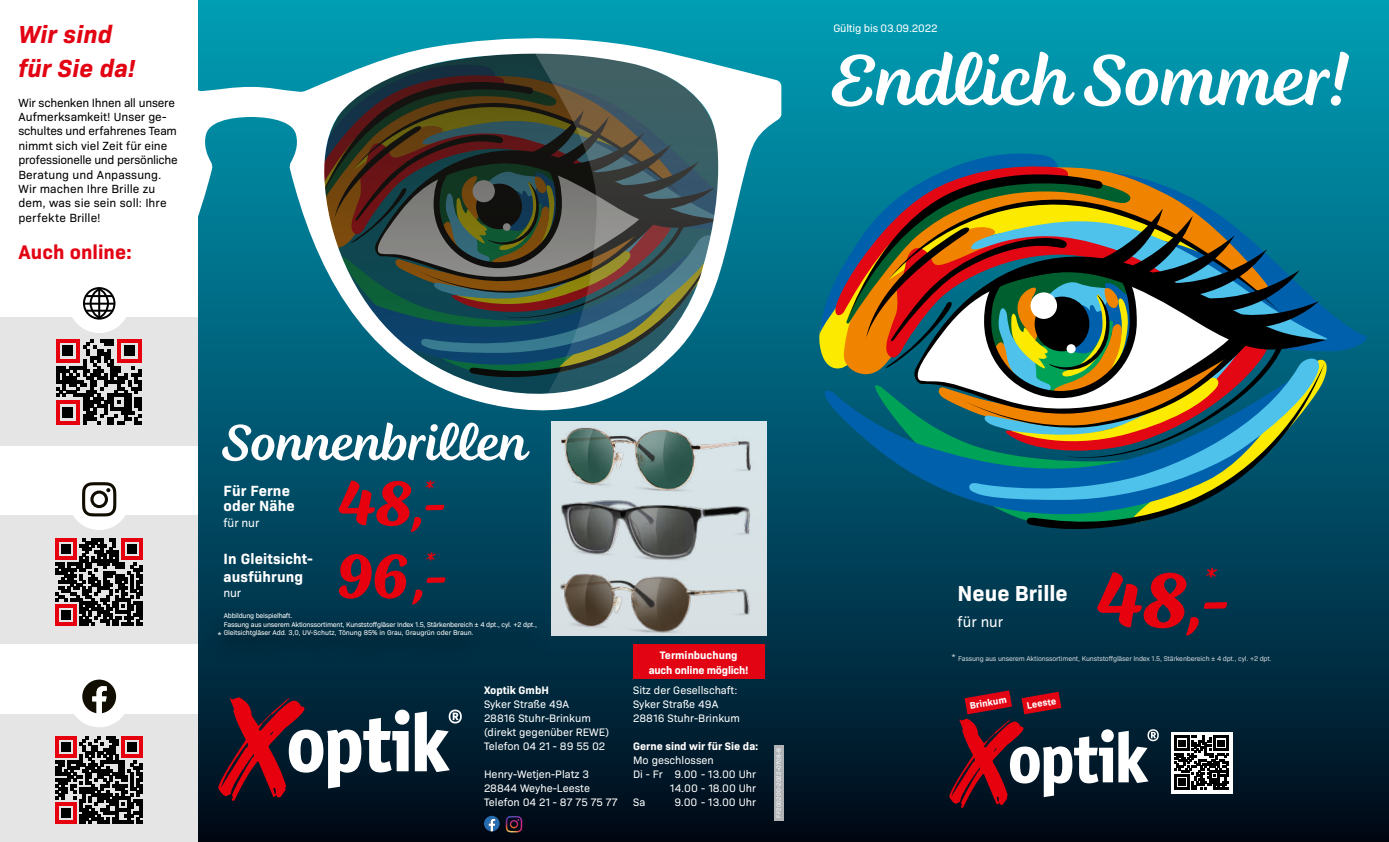
<style>
.page{position:relative;width:1389px;height:842px;background:#fff}
.page>*{position:absolute;margin:0;border:0;box-sizing:border-box;transform-origin:0 0}
.t1{font:700 90px "Vadelma";color:#e7000e}
.t2{font:85px "Vadelma";color:#fff}
.t3{font:700 73.2px "Vadelma";color:#e7000e}
.t4{font:60px "Vadelma";color:#fff}
.t5{font:35px "Vadelma";color:#e7000e}
.t6{font:29.1px "Vadelma";color:#e7000e}
.t7{font:italic 700 25px/34px "Bio Sans";letter-spacing:.005em;color:#e30413}
.t8{font:700 22px "Bio Sans";color:#fff}
.t9{font:700 20px "Bio Sans";letter-spacing:.005em;color:#e30413}
.t10{font:700 15px/18px "Bio Sans";letter-spacing:.01em;color:#fff}
.t11{font:15px "Bio Sans";color:#fff}
.t12{font:12px/14.4px "Bio Sans";letter-spacing:-.005em;color:#000}
.t13{font:12px "Bio Sans";letter-spacing:-.01em;color:#fff}
.t14{font:11px/14px "Bio Sans";color:#fff}
.t15{font:700 11px "Bio Sans";color:#fff}
.t16{font:700 11px/14.4px "Bio Sans";letter-spacing:-.02em;color:#fff;text-align:center}
.t17{font:11px "Bio Sans";letter-spacing:-.02em;color:#fff}
.t18{font:700 9.6px "Bio Sans";color:#fff}
.t19{font:9px "Bio Sans";color:#fff}
.t20{font:7px/8.4px "Bio Sans";letter-spacing:-.02em;color:#fff}
.t21{font:6px "Bio Sans";letter-spacing:.02em;color:#fff}
.s1{font-weight:400}
.s2{font-size:9px}
</style>
<div class="page">
<div style="left:198px;top:0;width:1191px;height:842px;background:linear-gradient(to bottom,#00a1bb,#000d20)"></div>
<svg style="left:1331px;top:168px;width:39px;height:184px;background:#007292"></svg>
<svg style="left:804px;top:371px;width:15px;height:163px;background:#00526c"></svg>
<svg style="left:819px;top:151px;width:512px;height:390px;background:#3c6460"></svg>
<svg style="left:966px;top:354px;width:359px;height:146px;background:#5a7f77"></svg>
<svg style="left:198px;top:34px;width:583px;height:380px;background:#44747a"></svg>
<div style="left:551px;top:422px;width:216px;height:214px;background:#d8e2e6"></div>
<div style="left:203px;top:625px;width:34px;height:35px;background:#003046"></div>
<div style="left:206px;top:604px;width:345px;height:59px;background:#002f43"></div>
<img style="left:559px;top:570px;width:198px;height:66px">
<img style="left:561px;top:427px;width:197px;height:140px">
<div style="left:1171px;top:732px;width:62px;height:62px;background:#fff"></div>
<svg style="left:1175px;top:736px;width:54px;height:54px"></svg>
<svg style="left:949px;top:690px;width:210px;height:118px;background:#4a3948"></svg>
<div style="left:774px;top:745px;width:10px;height:75px;background:#b1b3b6"></div>
<svg style="left:218px;top:697px;width:244px;height:104px"></svg>
<div style="left:633px;top:645px;width:132px;height:34px;background:#e30413"></div>
<svg style="left:484px;top:816px;width:16px;height:15px"></svg>
<img style="left:502px;top:812px;width:23px;height:23px">
<div style="left:0;top:714px;width:198px;height:128px;background:#e5e5e5"></div>
<div style="left:0;top:516px;width:198px;height:128px;background:#e5e5e5"></div>
<div style="left:0;top:318px;width:198px;height:128px;background:#e5e5e5"></div>
<div style="left:68px;top:666px;width:62px;height:61px;background:#fff;border-radius:50%"></div>
<div style="left:68px;top:469px;width:62px;height:61px;background:#fff;border-radius:50%"></div>
<svg style="left:82px;top:482px;width:34px;height:34px"></svg>
<div style="left:68px;top:272px;width:62px;height:61px;background:#fff;border-radius:50%"></div>
<svg style="left:82px;top:680px;width:34px;height:33px"></svg>
<div style="left:83px;top:287px;width:32px;height:33px;border:2px solid #000;border-radius:50%"></div>
<svg style="left:89px;top:287px;width:21px;height:33px"></svg>
<hr style="left:84px;top:303px;width:30px;height:2px;background:#000">
<hr style="left:86px;top:295px;width:26px;height:2px;background:#000">
<hr style="left:86px;top:310px;width:26px;height:2px;background:#000">
<svg style="left:56px;top:339px;width:86px;height:85px"></svg>
<svg style="left:56px;top:539px;width:87px;height:87px"></svg>
<svg style="left:56px;top:737px;width:87px;height:87px"></svg>
<h3 class="t7" style="left:18px;top:15px;width:119px">Wir sind für Sie da!</h3>
<p class="t12" style="left:18px;top:94px;width:161px">Wir schenken Ihnen all unsere<br>Aufmerksamkeit! Unser ge&shy;schultes und erfahrenes Team nimmt sich viel Zeit für eine professionelle und persönliche<br>Beratung und Anpassung.<br>Wir machen Ihre Brille zu dem, was sie sein soll: Ihre perfekte Brille!</p>
<h3 class="t9" style="left:18px;top:237px;width:115px">Auch online:</h3>
<h3 class="t17" style="left:833px;top:20px;width:106px">Gültig bis 03.09.2022</h3>
<h2 class="t2" style="left:831px;top:37px;width:518px">Endlich Sommer!</h2>
<h3 class="t4" style="left:221px;top:412px;width:306px">Sonnenbrillen</h3>
<h3 class="t10" style="left:224px;top:481px;width:73px;line-height:15.6px">Für Ferne oder Nähe</h3>
<h3 class="t13" style="left:224px;top:514px;width:37px">für nur</h3>
<h3 class="t10" style="left:224px;top:548px;width:91px">In Gleitsicht&shy;ausführung</h3>
<h3 class="t13" style="left:224px;top:584px;width:19px">nur</h3>
<h3 class="t6" style="left:424px;top:475px;width:11px">*</h3>
<h3 class="t3" style="left:337px;top:465px;width:111px">48<span class="s1">,-</span></h3>
<h3 class="t6" style="left:425px;top:548px;width:11px">*</h3>
<h3 class="t3" style="left:337px;top:537px;width:112px">96<span class="s1">,-</span></h3>
<p class="t20" style="left:224px;top:611px;width:315px">Abbildung beispielhaft.<br>Fassung aus unserem Aktionssortiment, Kunststoffgläser Index 1.5, Stärkenbereich ± 4 dpt., cyl. +2 dpt.,<br>Gleitsichtgläser Add. 3,0, UV-Schutz, Tönung 85% in Grau, Graugrün oder Braun.</p>
<p class="t19" style="left:218px;top:628px;width:5px">*</p>
<h3 class="t15" style="left:484px;top:682px;width:66px">Xoptik GmbH</h3>
<h3 class="t14" style="left:484px;top:696px;width:127px">Syker Straße 49A<br>28816 Stuhr-Brinkum (direkt gegenüber REWE)<br>Telefon 04 21 - 89 55 02</h3>
<h3 class="t14" style="left:484px;top:766px;width:135px">Henry-Wetjen-Platz 3<br>28844 Weyhe-Leeste<br>Telefon 04 21 - 87 75 75 77</h3>
<h3 class="t16" style="left:649px;top:647px;width:101px">Terminbuchung auch online möglich!</h3>
<h3 class="t14" style="left:633px;top:682px;width:108px">Sitz der Gesellschaft:<br>Syker Straße 49A<br>28816 Stuhr-Brinkum</h3>
<h3 class="t15" style="left:633px;top:738px;width:127px">Gerne sind wir für Sie da:</h3>
<h3 class="t14" style="left:633px;top:752px;width:82px">Mo geschlossen</h3>
<h3 class="t14" style="left:633px;top:766px;width:125px">Di - Fr 9.00 - 13.00 Uhr</h3>
<h3 class="t14" style="left:670px;top:780px;width:88px">14.00 - 18.00 Uhr</h3>
<h3 class="t14" style="left:633px;top:794px;width:14px">Sa</h3>
<h3 class="t14" style="left:674px;top:794px;width:83px">9.00 - 13.00 Uhr</h3>
<p class="t21" style="left:774px;top:818px;width:72px;rotate:-90deg">FF200200-2022-0708-B</p>
<h3 class="t8" style="left:958px;top:576px;width:111px">Neue Brille</h3>
<h3 class="t11" style="left:958px;top:611px;width:47px">für nur</h3>
<h3 class="t5" style="left:1205px;top:562px;width:13px">*</h3>
<h1 class="t1" style="left:1095px;top:553px;width:136px">48<span class="s1">,-</span></h1>
<p class="t20" style="left:952px;top:653px;width:322px"><span class="s2">*</span> Fassung aus unserem Aktionssortiment, Kunststoffgläser Index 1.5, Stärkenbereich ± 4 dpt., cyl. +2 dpt.</p>
<h3 class="t18" style="left:969px;top:698px;width:39px;rotate:-10deg">Brinkum</h3>
<h3 class="t18" style="left:1026px;top:699px;width:31px;rotate:-10deg">Leeste</h3>
</div>
